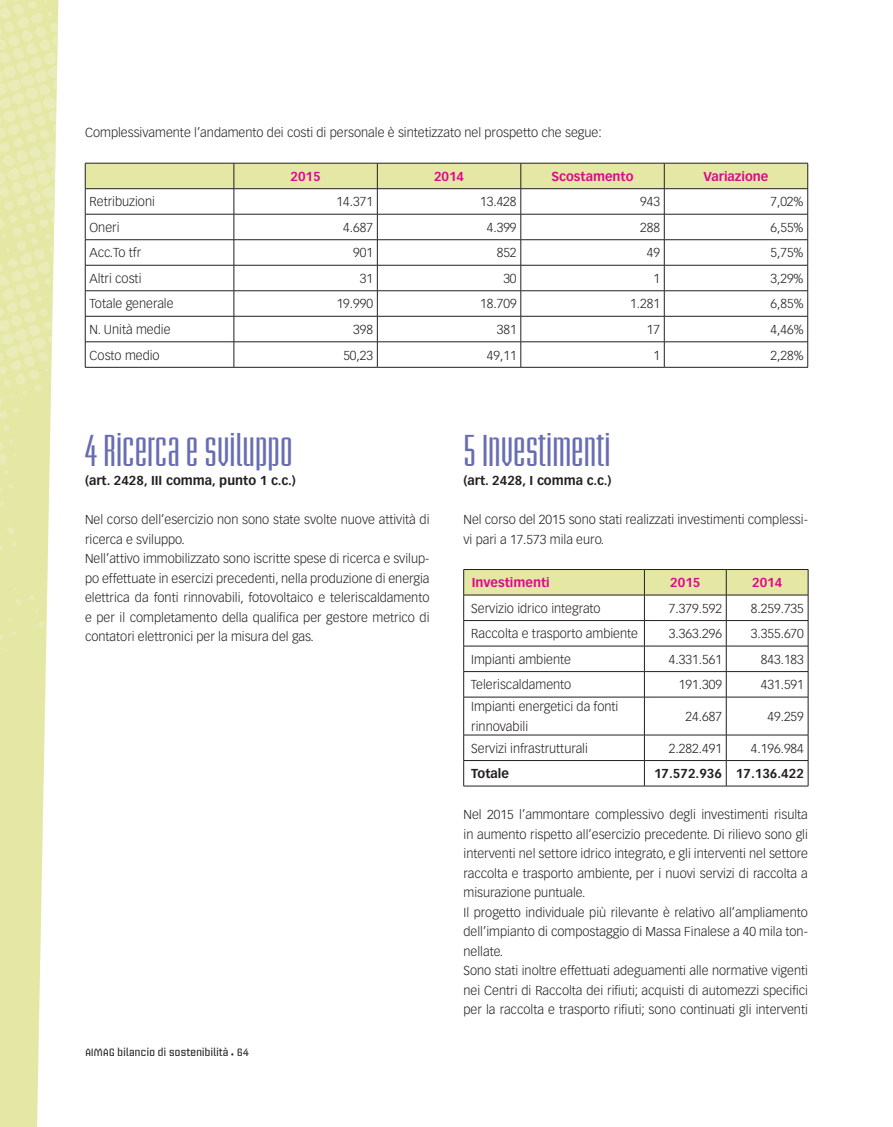
<style>
.page{position:relative;width:893px;height:1127px;background:#fff}
.page>*{position:absolute;margin:0;border:0;box-sizing:border-box;transform-origin:0 0}
.t1{font:600 condensed 37.5px "Briem Akademi Std";color:#686cb2}
.t2{font:300 12.75px/19.5px "Vectora LT Std";color:#231f20}
.t3{font:700 12.75px "Vectora LT Std";color:#231f20}
.t4{font:700 12.75px "Vectora LT Std";color:#dc098c}
.t5{font:10.5px "Briem Akademi Std";letter-spacing:-.03em;color:#231f20}
.s1{font-size:4.5px}
</style>
<div class="page">
<svg style="left:0;top:419px;width:51px;height:708px;background:#e8ebb1"></svg>
<svg style="left:0;top:634px;width:4px;height:6px"></svg>
<svg style="left:12px;top:631px;width:4px;height:4px"></svg>
<svg style="left:39px;top:622px;width:5px;height:5px"></svg>
<svg style="left:16px;top:599px;width:5px;height:6px"></svg>
<svg style="left:29px;top:594px;width:6px;height:6px"></svg>
<svg style="left:0;top:546px;width:3px;height:4px"></svg>
<svg style="left:12px;top:542px;width:4px;height:4px"></svg>
<svg style="left:7px;top:527px;width:7px;height:7px"></svg>
<svg style="left:0;top:501px;width:4px;height:5px"></svg>
<svg style="left:0;top:487px;width:2px;height:7px"></svg>
<svg style="left:9px;top:484px;width:4px;height:4px"></svg>
<svg style="left:5px;top:470px;width:4px;height:4px"></svg>
<svg style="left:0;top:439px;width:17px;height:25px"></svg>
<svg style="left:4px;top:425px;width:5px;height:5px"></svg>
<svg style="left:0;top:0;width:58px;height:419px;background:#e7eab0"></svg>
<svg style="left:85px;top:163px;width:723px;height:204px"></svg>
<hr style="left:85px;top:367px;width:149px;height:1px;background:#231f20">
<hr style="left:234px;top:367px;width:143px;height:1px;background:#231f20">
<hr style="left:377px;top:367px;width:144px;height:1px;background:#231f20">
<hr style="left:521px;top:367px;width:143px;height:1px;background:#231f20">
<hr style="left:664px;top:367px;width:144px;height:1px;background:#231f20">
<svg style="left:463px;top:569px;width:346px;height:128px"></svg>
<hr style="left:463px;top:697px;width:181px;height:1px;background:#231f20">
<hr style="left:463px;top:697px;width:1px;height:38px;background:#231f20">
<hr style="left:644px;top:697px;width:82px;height:1px;background:#231f20">
<hr style="left:644px;top:697px;width:1px;height:38px;background:#231f20">
<hr style="left:726px;top:697px;width:82px;height:1px;background:#231f20">
<hr style="left:726px;top:697px;width:1px;height:38px;background:#231f20">
<hr style="left:808px;top:697px;width:1px;height:38px;background:#231f20">
<hr style="left:463px;top:735px;width:181px;height:1px;background:#231f20">
<hr style="left:644px;top:735px;width:82px;height:1px;background:#231f20">
<hr style="left:726px;top:735px;width:82px;height:1px;background:#231f20">
<hr style="left:463px;top:760px;width:181px;height:1px;background:#231f20">
<svg style="left:463px;top:735px;width:1px;height:51px"></svg>
<hr style="left:644px;top:760px;width:82px;height:1px;background:#231f20">
<svg style="left:644px;top:735px;width:1px;height:51px"></svg>
<hr style="left:726px;top:760px;width:82px;height:1px;background:#231f20">
<svg style="left:726px;top:735px;width:1px;height:51px"></svg>
<svg style="left:808px;top:735px;width:1px;height:51px"></svg>
<hr style="left:463px;top:786px;width:181px;height:1px;background:#231f20">
<hr style="left:644px;top:786px;width:82px;height:1px;background:#231f20">
<hr style="left:726px;top:786px;width:82px;height:1px;background:#231f20">
<p class="t2" style="left:85px;top:123px;width:518px">Complessivamente l’andamento dei costi di personale è sintetizzato nel prospetto che segue:</p>
<p class="t4" style="left:290px;top:169px;width:32px">2015</p>
<p class="t4" style="left:434px;top:169px;width:32px">2014</p>
<p class="t4" style="left:551px;top:169px;width:84px">Scostamento</p>
<p class="t4" style="left:704px;top:169px;width:66px">Variazione</p>
<p class="t2" style="left:89px;top:192px;width:67px">Retribuzioni</p>
<p class="t2" style="left:337px;top:192px;width:38px">14.371</p>
<p class="t2" style="left:480px;top:192px;width:38px">13.428</p>
<p class="t2" style="left:640px;top:192px;width:21px">943</p>
<p class="t2" style="left:770px;top:192px;width:35px">7,02%</p>
<p class="t2" style="left:90px;top:218px;width:32px">Oneri</p>
<p class="t2" style="left:343px;top:218px;width:31px">4.687</p>
<p class="t2" style="left:487px;top:218px;width:31px">4.399</p>
<p class="t2" style="left:640px;top:218px;width:21px">288</p>
<p class="t2" style="left:770px;top:218px;width:35px">6,55%</p>
<p class="t2" style="left:90px;top:243px;width:53px">Acc.To tfr</p>
<p class="t2" style="left:353px;top:243px;width:21px">901</p>
<p class="t2" style="left:497px;top:243px;width:21px">852</p>
<p class="t2" style="left:647px;top:243px;width:15px">49</p>
<p class="t2" style="left:770px;top:243px;width:35px">5,75%</p>
<p class="t2" style="left:90px;top:269px;width:53px">Altri costi</p>
<p class="t2" style="left:360px;top:269px;width:15px">31</p>
<p class="t2" style="left:503px;top:269px;width:15px">30</p>
<p class="t2" style="left:653px;top:269px;width:8px">1</p>
<p class="t2" style="left:770px;top:269px;width:35px">3,29%</p>
<p class="t2" style="left:90px;top:294px;width:86px">Totale generale</p>
<p class="t2" style="left:337px;top:294px;width:38px">19.990</p>
<p class="t2" style="left:480px;top:294px;width:38px">18.709</p>
<p class="t2" style="left:630px;top:294px;width:31px">1.281</p>
<p class="t2" style="left:770px;top:294px;width:35px">6,85%</p>
<p class="t2" style="left:90px;top:320px;width:82px">N. Unità medie</p>
<p class="t2" style="left:353px;top:320px;width:21px">398</p>
<p class="t2" style="left:497px;top:320px;width:21px">381</p>
<p class="t2" style="left:647px;top:320px;width:15px">17</p>
<p class="t2" style="left:770px;top:320px;width:35px">4,46%</p>
<p class="t2" style="left:90px;top:345px;width:72px">Costo medio</p>
<p class="t2" style="left:343px;top:345px;width:31px">50,23</p>
<p class="t2" style="left:487px;top:345px;width:31px">49,11</p>
<p class="t2" style="left:653px;top:345px;width:8px">1</p>
<p class="t2" style="left:770px;top:345px;width:35px">2,28%</p>
<h1 class="t1" style="left:85px;top:430px;width:209px">4 Ricerca e sviluppo</h1>
<p class="t3" style="left:85px;top:473px;width:212px">(art. 2428, III comma, punto 1 c.c.)</p>
<p class="t2" style="left:85px;top:510px;width:346px">Nel corso dell’esercizio non sono state svolte nuove attività di ricerca e sviluppo.<br>Nell’attivo immobilizzato sono iscritte spese di ricerca e svilup&shy;po effettuate in esercizi precedenti, nella produzione di energia elettrica da fonti rinnovabili, fotovoltaico e teleriscaldamento e per il completamento della qualifica per gestore metrico di contatori elettronici per la misura del gas.</p>
<p class="t5" style="left:85px;top:1046px;width:166px">aimag bilancio di sostenibilità <span class="s1">•</span> 64</p>
<h1 class="t1" style="left:463px;top:430px;width:148px">5 Investimenti</h1>
<p class="t3" style="left:463px;top:473px;width:150px">(art. 2428, I comma c.c.)</p>
<p class="t2" style="left:463px;top:510px;width:346px">Nel corso del 2015 sono stati realizzati investimenti complessi&shy;vi pari a 17.573 mila euro.</p>
<p class="t4" style="left:472px;top:575px;width:80px">Investimenti</p>
<p class="t4" style="left:670px;top:575px;width:32px">2015</p>
<p class="t4" style="left:752px;top:575px;width:32px">2014</p>
<p class="t2" style="left:471px;top:599px;width:131px">Servizio idrico integrato</p>
<p class="t2" style="left:669px;top:599px;width:55px">7.379.592</p>
<p class="t2" style="left:751px;top:599px;width:55px">8.259.735</p>
<p class="t2" style="left:471px;top:624px;width:168px">Raccolta e trasporto ambiente</p>
<p class="t2" style="left:669px;top:624px;width:55px">3.363.296</p>
<p class="t2" style="left:751px;top:624px;width:55px">3.355.670</p>
<p class="t2" style="left:471px;top:650px;width:101px">Impianti ambiente</p>
<p class="t2" style="left:669px;top:650px;width:55px">4.331.561</p>
<p class="t2" style="left:761px;top:650px;width:45px">843.183</p>
<p class="t2" style="left:471px;top:675px;width:102px">Teleriscaldamento</p>
<p class="t2" style="left:679px;top:675px;width:45px">191.309</p>
<p class="t2" style="left:761px;top:675px;width:45px">431.591</p>
<p class="t2" style="left:471px;top:697px;width:149px">Impianti energetici da fonti rinnovabili</p>
<p class="t2" style="left:686px;top:707px;width:38px">24.687</p>
<p class="t2" style="left:767px;top:707px;width:38px">49.259</p>
<p class="t2" style="left:471px;top:738px;width:118px">Servizi infrastrutturali</p>
<p class="t2" style="left:669px;top:738px;width:55px">2.282.491</p>
<p class="t2" style="left:751px;top:738px;width:55px">4.196.984</p>
<p class="t3" style="left:471px;top:766px;width:39px">Totale</p>
<p class="t3" style="left:654px;top:766px;width:151px">17.572.936 17.136.422</p>
<p class="t2" style="left:463px;top:805px;width:346px">Nel 2015 l’ammontare complessivo degli investimenti risulta in aumento rispetto all’esercizio precedente. Di rilievo sono gli interventi nel settore idrico integrato, e gli interventi nel settore raccolta e trasporto ambiente, per i nuovi servizi di raccolta a misurazione puntuale.<br>Il progetto individuale più rilevante è relativo all’ampliamento dell’impianto di compostaggio di Massa Finalese a 40 mila ton&shy;nellate.<br>Sono stati inoltre effettuati adeguamenti alle normative vigenti nei Centri di Raccolta dei rifiuti; acquisti di automezzi specifici per la raccolta e trasporto rifiuti; sono continuati gli interventi</p>
</div>
